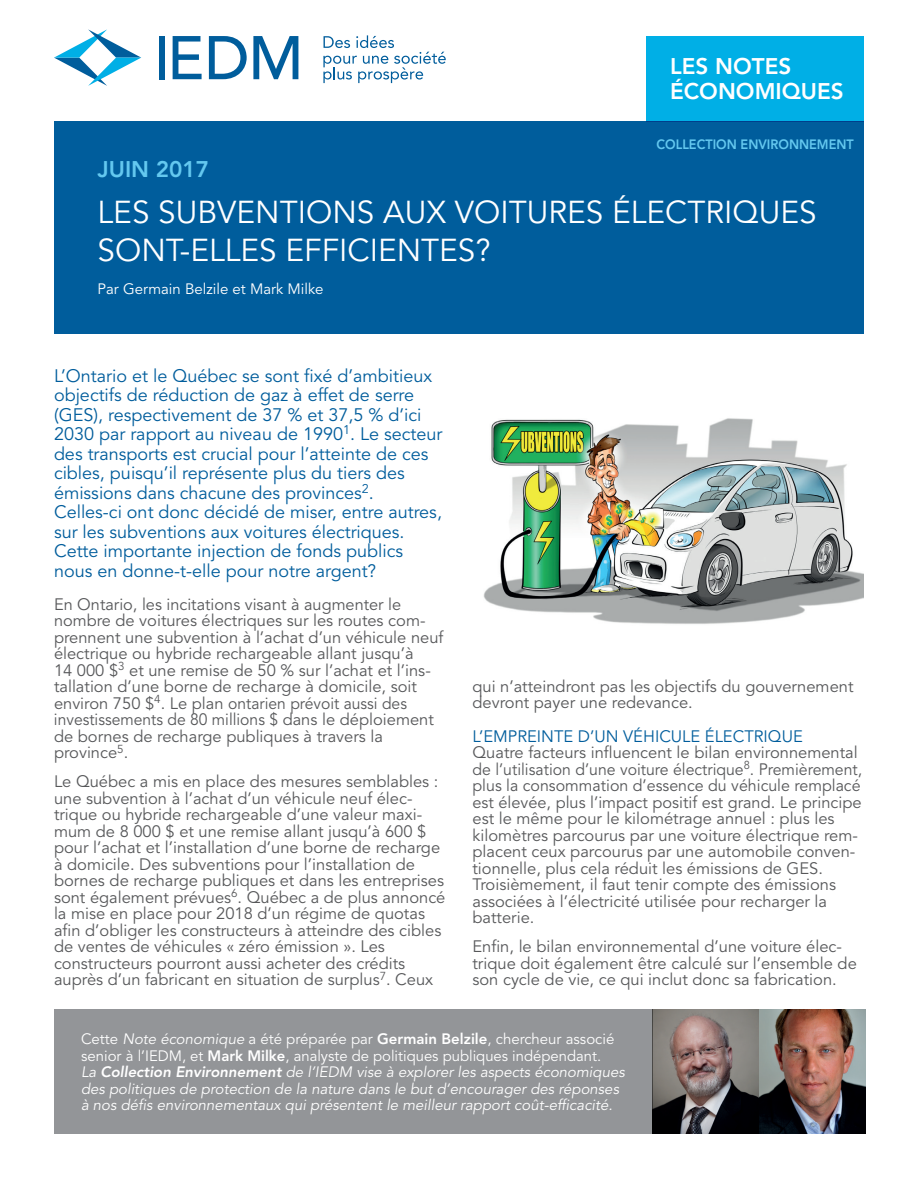
<style>
.page{position:relative;width:918px;height:1188px;background:#fff}
.page>*{position:absolute;margin:0;border:0;box-sizing:border-box;transform-origin:0 0}
.t1{font:31.5px/37.5px "Avenir LT Std";color:#fff}
.t2{font:800 22.5px/25.5px "Avenir LT Std";color:#fff}
.t3{font:800 22.5px "Avenir LT Std";color:#64c8ef}
.t4{font:18px/19.5px "Avenir LT Std";color:#005d9c}
.t5{font:16.5px/16.5px "Avenir LT Std";color:#57585a}
.t6{font:16.5px "Avenir LT Std";color:#005d9c}
.t7{font:italic 15px/16.5px "Avenir LT Std";color:#fff}
.t8{font:15px "Avenir LT Std";color:#fff}
.t9{font:800 13.5px "Avenir LT Std";color:#64c8ef;scale:.94 1}
.s1{font-style:normal}
.s2{font-weight:800;font-style:normal}
.s3{font-weight:800}
</style>
<div class="page">
<div style="left:54px;top:121px;width:810px;height:212px;background:#005d9c"></div>
<div style="left:646px;top:36px;width:218px;height:85px;background:#00afe6"></div>
<svg style="left:323px;top:35px;width:123px;height:48px"></svg>
<div style="left:159px;top:36px;width:6px;height:43px;background:#005d9c"></div>
<svg style="left:173px;top:36px;width:29px;height:43px"></svg>
<svg style="left:209px;top:36px;width:38px;height:43px"></svg>
<svg style="left:253px;top:36px;width:45px;height:43px"></svg>
<svg style="left:54px;top:29px;width:87px;height:57px"></svg>
<img style="left:652px;top:1010px;width:213px;height:124px">
<div style="left:54px;top:1010px;width:598px;height:124px;background:#939598"></div>
<img style="left:483px;top:418px;width:381px;height:206px">
<h2 class="t2" style="left:670px;top:53px;width:175px">LES NOTES<br>ÉCONOMIQUES</h2>
<p class="t9" style="left:657px;top:137px;width:211px">COLLECTION ENVIRONNEMENT</p>
<h2 class="t3" style="left:98px;top:155px;width:113px">JUIN 2017</h2>
<h1 class="t1" style="left:98px;top:194px;width:720px">LES SUBVENTIONS AUX VOITURES ÉLECTRIQUES<br>SONT-ELLES EFFICIENTES?</h1>
<p class="t8" style="left:98px;top:280px;width:228px">Par Germain Belzile et Mark Milke</p>
<p class="t4" style="left:54px;top:366px;width:390px">L’Ontario et le Québec se sont fixé d’ambitieux objectifs de réduction de gaz à effet de serre (GES), respectivement de 37 % et 37,5 % d’ici 2030 par rapport au niveau de 1990<sup>1</sup>. Le secteur des transports est crucial pour l’atteinte de ces cibles, puisqu’il représente plus du tiers des émissions dans chacune des provinces<sup>2</sup>.<br>Celles-ci ont donc décidé de miser, entre autres, sur les subventions aux voitures électriques.<br>Cette importante injection de fonds publics nous en donne-t-elle pour notre argent?</p>
<p class="t5" style="left:54px;top:596px;width:391px">En Ontario, les incitations visant à augmenter le nombre de voitures électriques sur les routes com&shy;prennent une subvention à l’achat d’un véhicule neuf électrique ou hybride rechargeable allant jusqu’à<br>14 000 $<sup>3</sup> et une remise de 50 % sur l’achat et l’ins&shy;tallation d’une borne de recharge à domicile, soit environ 750 $<sup>4</sup>. Le plan ontarien prévoit aussi des investissements de 80 millions $ dans le déploiement de bornes de recharge publiques à travers la province<sup>5</sup>.</p>
<p class="t5" style="left:54px;top:774px;width:393px">Le Québec a mis en place des mesures semblables : une subvention à l’achat d’un véhicule neuf élec&shy;trique ou hybride rechargeable d’une valeur maxi&shy;mum de 8 000 $ et une remise allant jusqu’à 600 $ pour l’achat et l’installation d’une borne de recharge à domicile. Des subventions pour l’installation de bornes de recharge publiques et dans les entreprises sont également prévues<sup>6</sup>. Québec a de plus annoncé la mise en place pour 2018 d’un régime de quotas afin d’obliger les constructeurs à atteindre des cibles de ventes de véhicules « zéro émission ». Les constructeurs pourront aussi acheter des crédits auprès d’un fabricant en situation de surplus<sup>7</sup>. Ceux</p>
<p class="t5" style="left:472px;top:678px;width:383px">qui n’atteindront pas les objectifs du gouvernement devront payer une redevance.</p>
<p class="t6" style="left:473px;top:727px;width:332px">L’EMPREINTE D’UN VÉHICULE ÉLECTRIQUE</p>
<p class="t5" style="left:472px;top:745px;width:391px">Quatre facteurs influencent le bilan environnemental de l’utilisation d’une voiture électrique<sup>8</sup>. Premièrement, plus la consommation d’essence du véhicule remplacé est élevée, plus l’impact positif est grand. Le principe est le même pour le kilométrage annuel : plus les kilomètres parcourus par une voiture électrique rem&shy;placent ceux parcourus par une automobile conven&shy;tionnelle, plus cela réduit les émissions de GES.<br>Troisièmement, il faut tenir compte des émissions associées à l’électricité utilisée pour recharger la batterie.</p>
<p class="t5" style="left:473px;top:939px;width:386px">Enfin, le bilan environnemental d’une voiture élec&shy;trique doit également être calculé sur l’ensemble de son cycle de vie, ce qui inclut donc sa fabrication.</p>
<p class="t7" style="left:81px;top:1031px;width:545px"><span class="s1">Cette</span> Note économique <span class="s1">a été préparée par</span> <span class="s2">Germain Belzile</span><span class="s1">, chercheur associé senior à l’IEDM, et</span> <span class="s2">Mark Milke</span><span class="s1">, analyste de politiques publiques indépendant.<br></span>La <span class="s3">Collection Environnement</span> de l’IEDM vise à explorer les aspects économiques des politiques de protection de la nature dans le but d’encourager des réponses à nos défis environnementaux qui présentent le meilleur rapport coût-efficacité.</p>
</div>
